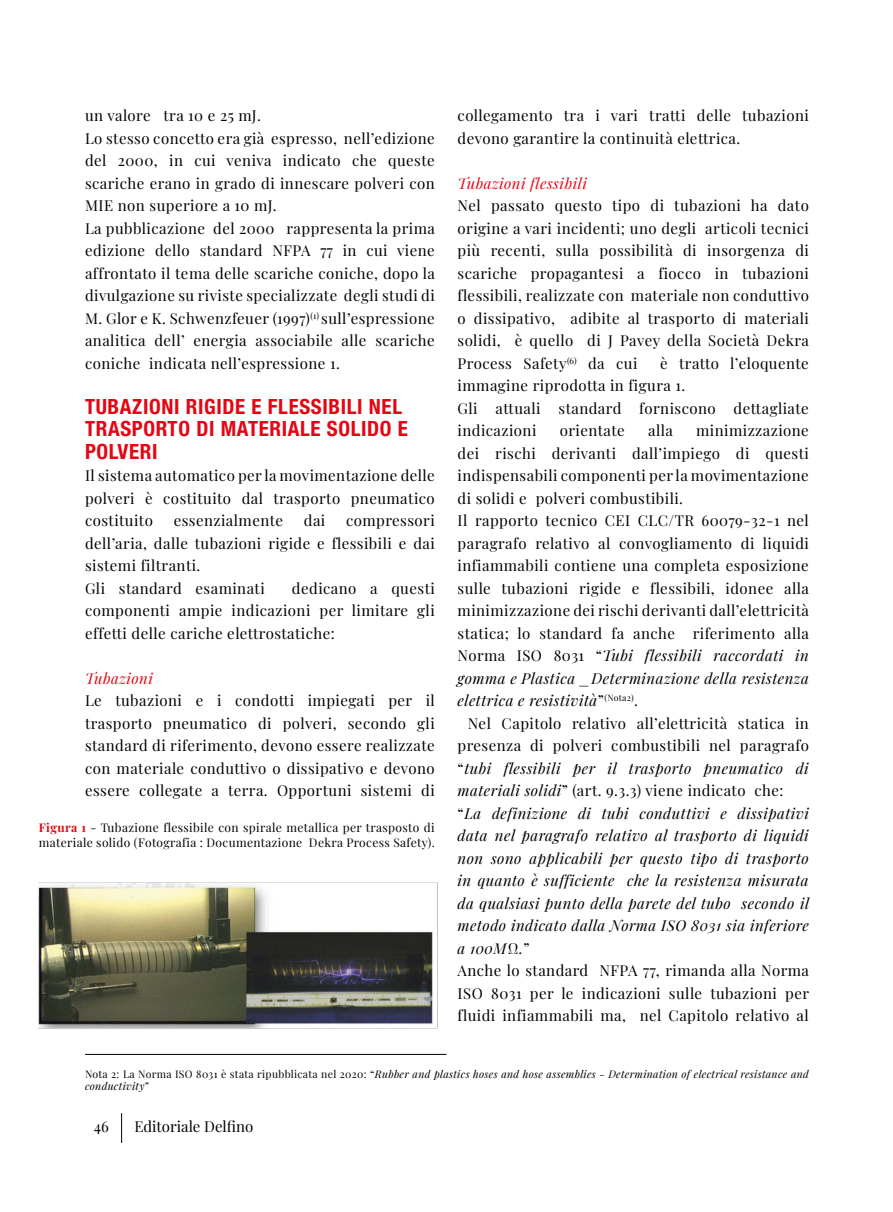
<style>
.page{position:relative;width:893px;height:1212px;background:#fff}
.page>*{position:absolute;margin:0;border:0;box-sizing:border-box;transform-origin:0 0}
.t1{font:700 condensed 21px/22.5px "Helvetica Neue LT Std";letter-spacing:.03em;color:#e30613}
.t2{font:15px/22.5px "Playfair Display";letter-spacing:.03em;color:#000}
.t3{font:italic 15px/22.5px "Playfair Display";letter-spacing:.03em;color:#000}
.t4{font:italic 15px "Playfair Display";letter-spacing:.03em;color:#e30613}
.t5{font:15px "Playfair Display";color:#000}
.t6{font:12px/14.4px "Playfair Display";letter-spacing:.03em;color:#000}
.t7{font:italic 10.5px/12.6px "Playfair Display";letter-spacing:.03em;color:#000}
.s1{font-weight:700;color:#e30613}
.s2{font-style:italic}
.s3{font-style:normal}
</style>
<div class="page">
<hr style="left:121px;top:1113px;width:1px;height:30px;background:#000">
<img style="left:39px;top:882px;width:399px;height:147px">
<hr style="left:85px;top:1054px;width:361px;height:1px;background:#000">
<p class="t2" style="left:85px;top:103px;width:351px">un valore tra 10 e 25 mJ.<br>Lo stesso concetto era già espresso, nell’edizione del 2000, in cui veniva indicato che queste scariche erano in grado di innescare polveri con MIE non superiore a 10 mJ.<br>La pubblicazione del 2000 rappresenta la prima edizione dello standard NFPA 77 in cui viene affrontato il tema delle scariche coniche, dopo la divulgazione su riviste specializzate degli studi di M. Glor e K. Schwenzfeuer (1997)<sup>(1)</sup> sull’espressione analitica dell’ energia associabile alle scariche coniche indicata nell’espressione 1.</p>
<h1 class="t1" style="left:85px;top:395px;width:324px">TUBAZIONI RIGIDE E FLESSIBILI NEL<br>TRASPORTO DI MATERIALE SOLIDO E<br>POLVERI</h1>
<p class="t2" style="left:85px;top:463px;width:351px;text-align:justify">Il sistema automatico per la movimentazione delle polveri è costituito dal trasporto pneumatico costituito</p>
<p class="t2" style="left:174px;top:508px;width:111px">essenzialmente</p>
<p class="t2" style="left:304px;top:508px;width:23px">dai</p>
<p class="t2" style="left:85px;top:508px;width:351px;text-indent:261px">compressori dell’aria, dalle tubazioni rigide e flessibili e dai sistemi filtranti.<br>Gli standard esaminati</p>
<p class="t2" style="left:85px;top:576px;width:351px;text-align:justify;text-indent:207px">dedicano a questi componenti ampie indicazioni per limitare gli effetti delle cariche elettrostatiche:</p>
<p class="t4" style="left:85px;top:666px;width:69px">Tubazioni</p>
<p class="t2" style="left:85px;top:688px;width:351px;text-align:justify">Le tubazioni e i condotti impiegati per il trasporto pneumatico di polveri, secondo gli standard di riferimento, devono essere realizzate con materiale conduttivo o dissipativo e devono essere collegate a terra. Opportuni sistemi di</p>
<p class="t6" style="left:39px;top:819px;width:397px"><span class="s1">Figura 1</span> - Tubazione flessibile con spirale metallica per trasposto di materiale solido (Fotografia : Documentazione Dekra Process Safety).</p>
<p class="t2" style="left:458px;top:103px;width:353px">collegamento tra i vari tratti delle tubazioni devono garantire la continuità elettrica.</p>
<p class="t4" style="left:458px;top:171px;width:131px">Tubazioni flessibili</p>
<p class="t2" style="left:458px;top:193px;width:353px;text-align:justify">Nel passato questo tipo di tubazioni ha dato origine a vari incidenti; uno degli articoli tecnici più recenti, sulla possibilità di insorgenza di scariche propagantesi a fiocco in tubazioni flessibili, realizzate con materiale non conduttivo o dissipativo, adibite al trasporto di materiali solidi, è quello di J Pavey della Società Dekra Process Safety<sup>(6)</sup> da cui</p>
<p class="t2" style="left:458px;top:351px;width:353px;text-indent:203px">è tratto l’eloquente immagine riprodotta in figura 1.<br>Gli attuali standard forniscono dettagliate indicazioni</p>
<p class="t2" style="left:560px;top:418px;width:67px">orientate</p>
<p class="t2" style="left:648px;top:418px;width:26px">alla</p>
<p class="t2" style="left:458px;top:418px;width:353px;text-indent:239px">minimizzazione dei rischi derivanti dall’impiego di questi indispensabili componenti per la movimentazione di solidi e polveri combustibili.<br>Il rapporto tecnico CEI CLC/TR 60079-32-1 nel paragrafo relativo al convogliamento di liquidi infiammabili contiene una completa esposizione sulle tubazioni rigide e flessibili, idonee alla minimizzazione dei rischi derivanti dall’elettricità statica; lo standard fa anche riferimento alla Norma ISO 8031 “<span class="s2">Tubi flessibili raccordati in gomma e Plastica _Determinazione della resistenza elettrica e resistività</span>”<sup>(Nota2)</sup>.</p>
<p class="t3" style="left:458px;top:711px;width:353px;text-indent:10px"><span class="s3">Nel Capitolo relativo all’elettricità statica in presenza di polveri combustibili nel paragrafo “</span>tubi flessibili per il trasporto pneumatico di materiali solidi<span class="s3">” (art. 9.3.3) viene indicato che: “</span>La definizione di tubi conduttivi e dissipativi data nel paragrafo relativo al trasporto di liquidi non sono applicabili per questo tipo di trasporto in quanto è sufficiente che la resistenza misurata da qualsiasi punto della parete del tubo secondo il metodo indicato dalla Norma ISO 8031 sia inferiore a 100MΩ .<span class="s3">”<br>Anche lo standard NFPA 77, rimanda alla Norma ISO 8031 per le indicazioni sulle tubazioni per fluidi infiammabili ma, nel Capitolo relativo al</span></p>
<p class="t7" style="left:85px;top:1066px;width:725px"><span class="s3">Nota 2: La Norma ISO 8031 è stata ripubblicata nel 2020: “</span>Rubber and plastics hoses and hose assemblies - Determination of electrical resistance and conductivity<span class="s3">”</span></p>
<p class="t2" style="left:94px;top:1113px;width:17px">46</p>
<p class="t5" style="left:134px;top:1114px;width:120px">Editoriale Delfino</p>
</div>
